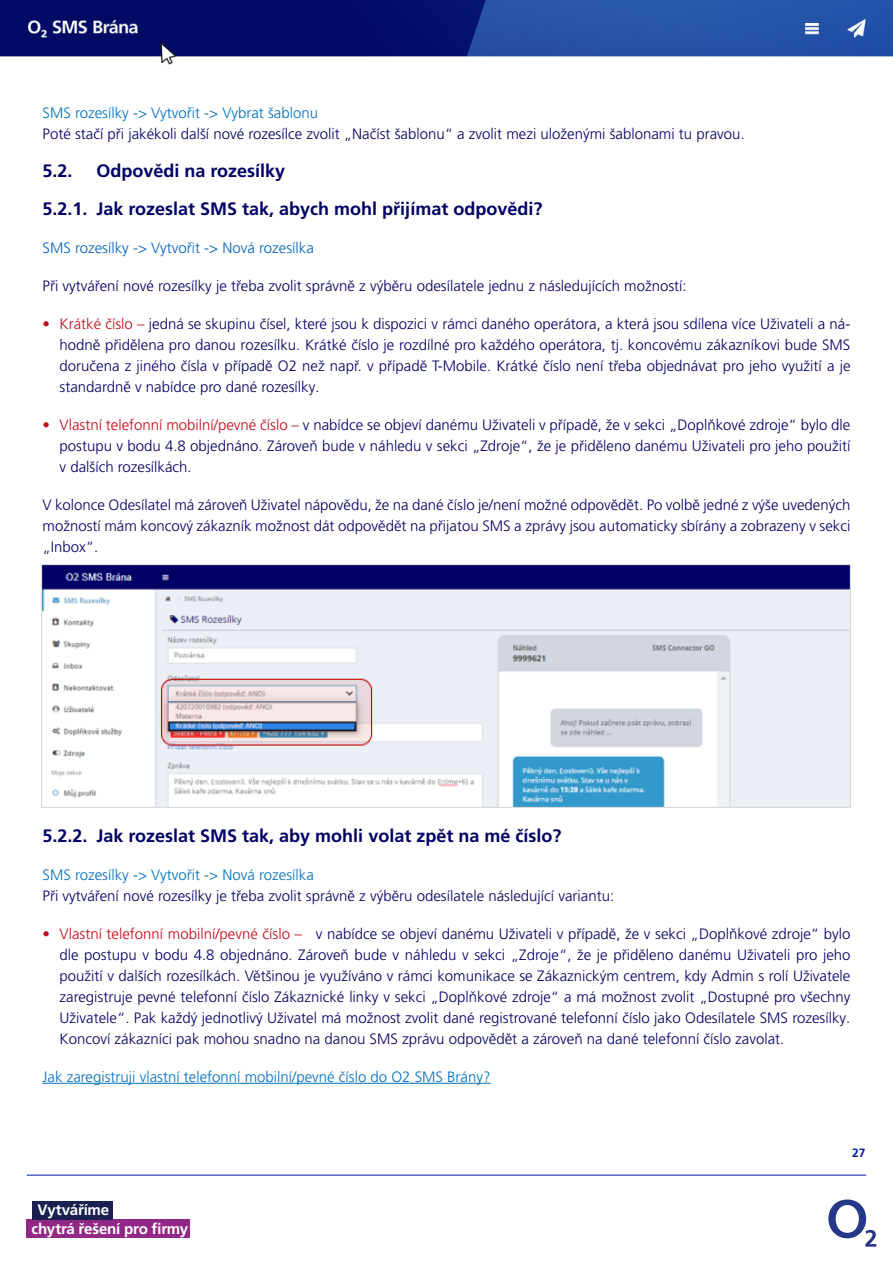
<style>
.page{position:relative;width:893px;height:1263px;background:#fff}
.page>*{position:absolute;margin:0;border:0;box-sizing:border-box;transform-origin:0 0}
.t1{font:700 18px/38px "Frutiger LT Pro";color:#006}
.t2{font:700 15.15px "Frutiger LT Pro";letter-spacing:-.015em;color:#fff}
.t3{font:300 15px/21px "Frutiger LT Pro";color:#006;text-align:justify}
.t4{font:300 15px "Frutiger LT Pro";color:#0070c0}
.t5{font:300 15px "Frutiger LT Pro";color:#0563c1}
.t6{font:700 12px "Frutiger LT Pro";color:#0019a5}
.s1{color:#c30a17}
</style>
<div class="page">
<img style="left:0;top:0;width:893px;height:65px">
<hr style="left:27px;top:1175px;width:839px;height:1px;background:#0019a5">
<div style="left:27px;top:1219px;width:163px;height:19px;background:#922885"></div>
<div style="left:33px;top:1201px;width:80px;height:18px;background:#1a2051"></div>
<svg style="left:828px;top:1199px;width:48px;height:47px"></svg>
<hr style="left:43px;top:1083px;width:448px;height:1px;background:#0070c0">
<img style="left:41px;top:564px;width:809px;height:243px">
<p class="t4" style="left:43px;top:104px;width:277px">SMS rozesílky -&gt; Vytvořit -&gt; Vybrat šablonu</p>
<p class="t3" style="left:43px;top:123px;width:704px">Poté stačí při jakékoli další nové rozesílce zvolit „Načíst šablonu“ a zvolit mezi uloženými šablonami tu pravou.</p>
<p class="t1" style="left:43px;top:151px;width:32px">5.2.</p>
<p class="t1" style="left:43px;top:151px;width:501px;text-indent:54px">Odpovědi na rozesílky<br>5.2.1. Jak rozeslat SMS tak, abych mohl přijímat odpovědi?</p>
<p class="t5" style="left:43px;top:239px;width:273px">SMS rozesílky -&gt; Vytvořit -&gt; Nová rozesílka</p>
<p class="t3" style="left:43px;top:275px;width:646px">Při vytváření nové rozesílky je třeba zvolit správně z výběru odesílatele jednu z následujících možností:</p>
<p class="t3" style="left:60px;top:313px;width:792px;text-indent:-17px"><span class="s1">• Krátké číslo –</span> jedná se skupinu čísel, které jsou k dispozici v rámci daného operátora, a která jsou sdílena více Uživateli a ná&shy;hodně přidělena pro danou rozesílku. Krátké číslo je rozdílné pro každého operátora, tj. koncovému zákazníkovi bude SMS doručena z jiného čísla v případě O2 než např. v případě T-Mobile. Krátké číslo není třeba objednávat pro jeho využití a je standardně v nabídce pro dané rozesílky.</p>
<p class="t3" style="left:60px;top:414px;width:792px;text-indent:-17px"><span class="s1">• Vlastní telefonní mobilní/pevné číslo –</span> v nabídce se objeví danému Uživateli v případě, že v sekci „Doplňkové zdroje“ bylo dle postupu v bodu 4.8 objednáno. Zároveň bude v náhledu v sekci „Zdroje“, že je přiděleno danému Uživateli pro jeho použití v dalších rozesílkách.</p>
<p class="t3" style="left:43px;top:494px;width:809px">V kolonce Odesílatel má zároveň Uživatel nápovědu, že na dané číslo je/není možné odpovědět. Po volbě jedné z výše uvedených možností mám koncový zákazník možnost dát odpovědět na přijatou SMS a zprávy jsou automaticky sbírány a zobrazeny v sekci „Inbox“.</p>
<p class="t1" style="left:43px;top:816px;width:520px">5.2.2. Jak rozeslat SMS tak, aby mohli volat zpět na mé číslo?</p>
<p class="t4" style="left:43px;top:866px;width:273px">SMS rozesílky -&gt; Vytvořit -&gt; Nová rozesílka</p>
<p class="t3" style="left:43px;top:885px;width:573px">Při vytváření nové rozesílky je třeba zvolit správně z výběru odesílatele následující variantu:</p>
<p class="t3" style="left:60px;top:923px;width:792px;text-indent:-17px"><span class="s1">• Vlastní telefonní mobilní/pevné číslo –</span> v nabídce se objeví danému Uživateli v případě, že v sekci „Doplňkové zdroje“ bylo dle postupu v bodu 4.8 objednáno. Zároveň bude v náhledu v sekci „Zdroje“, že je přiděleno danému Uživateli pro jeho použití v dalších rozesílkách. Většinou je využíváno v rámci komunikace se Zákaznickým centrem, kdy Admin s rolí Uživatele zaregistruje pevné telefonní číslo Zákaznické linky v sekci „Doplňkové zdroje“ a má možnost zvolit „Dostupné pro všechny Uživatele“. Pak každý jednotlivý Uživatel má možnost zvolit dané registrované telefonní číslo jako Odesílatele SMS rozesílky.<br>Koncoví zákazníci pak mohou snadno na danou SMS zprávu odpovědět a zároveň na dané telefonní číslo zavolat.</p>
<p class="t4" style="left:43px;top:1068px;width:450px">Jak zaregistruji vlastní telefonní mobilní/pevné číslo do O2 SMS Brány?</p>
<p class="t2" style="left:37px;top:1201px;width:73px">Vytváříme</p>
<p class="t2" style="left:32px;top:1220px;width:158px">chytrá řešení pro firmy</p>
<p class="t6" style="left:852px;top:1146px;width:15px">27</p>
</div>
